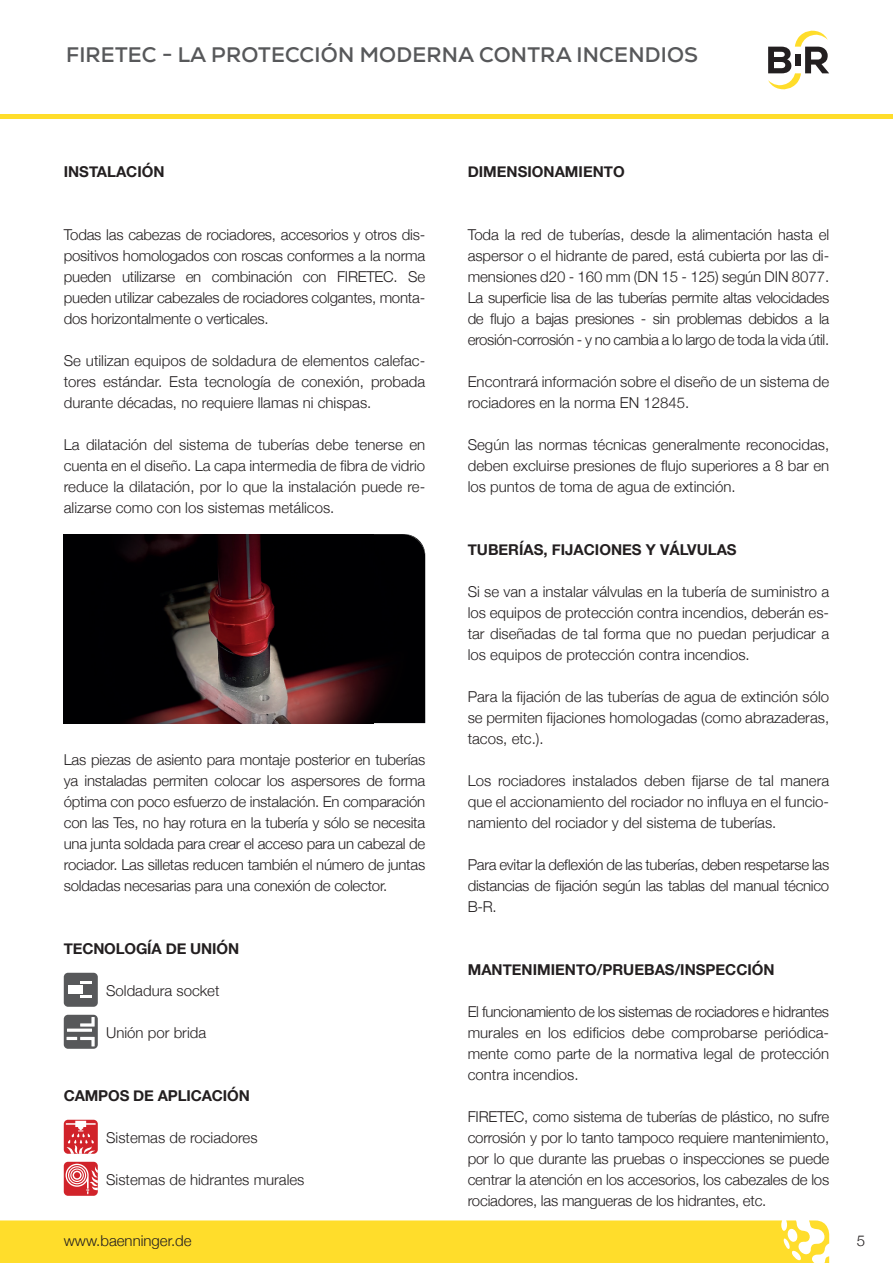
<style>
.page{position:relative;width:893px;height:1263px;background:#fff}
.page>*{position:absolute;margin:0;border:0;box-sizing:border-box;transform-origin:0 0}
.t1{font:700 21px "Nexa";letter-spacing:.01em;color:#57585a}
.t2{font:300 15px/21px "Helvetica Neue";color:#231f20;text-align:justify}
.t3{font:700 15px "Helvetica Neue";color:#231f20}
</style>
<div class="page">
<img style="left:64px;top:534px;width:361px;height:189px">
<div style="left:64px;top:973px;width:34px;height:34px;background:#57585a;border-radius:4px"></div>
<svg style="left:80px;top:981px;width:12px;height:3px"></svg>
<svg style="left:80px;top:996px;width:12px;height:2px"></svg>
<div style="left:69px;top:985px;width:14px;height:9px;background:#fff"></div>
<div style="left:64px;top:1015px;width:34px;height:34px;background:#57585a;border-radius:4px"></div>
<svg style="left:67px;top:1028px;width:25px;height:4px"></svg>
<svg style="left:67px;top:1037px;width:28px;height:9px"></svg>
<svg style="left:80px;top:1017px;width:15px;height:9px"></svg>
<div style="left:64px;top:1120px;width:34px;height:34px;background:#d1232a;border-radius:4px"></div>
<hr style="left:66px;top:1123px;width:30px;height:2px;background:#fff">
<svg style="left:66px;top:1121px;width:29px;height:33px"></svg>
<svg style="left:64px;top:1162px;width:34px;height:34px"></svg>
<svg style="left:66px;top:1164px;width:32px;height:30px"></svg>
<svg style="left:768px;top:31px;width:61px;height:58px"></svg>
<div style="left:795px;top:54px;width:6px;height:11px;background:#231f20"></div>
<hr style="left:0;top:115px;width:893px;height:4px;background:#ffdd2b">
<div style="left:1px;top:1220px;width:828px;height:43px;background:#ffdd2b"></div>
<hr style="left:0;top:1220px;width:1px;height:43px;background:#ffdd2b">
<h1 class="t1" style="left:66px;top:42px;width:634px">FIRETEC - LA PROTECCIÓN MODERNA CONTRA INCENDIOS</h1>
<p class="t3" style="left:64px;top:160px;width:102px">INSTALACIÓN</p>
<p class="t2" style="left:64px;top:223px;width:363px">Todas las cabezas de rociadores, accesorios y otros dis&shy;positivos homologados con roscas conformes a la norma pueden utilizarse en combinación con FIRETEC. Se pueden utilizar cabezales de rociadores colgantes, monta&shy;dos horizontalmente o verticales.</p>
<p class="t2" style="left:64px;top:349px;width:363px">Se utilizan equipos de soldadura de elementos calefac&shy;tores estándar. Esta tecnología de conexión, probada durante décadas, no requiere llamas ni chispas.</p>
<p class="t2" style="left:64px;top:433px;width:363px">La dilatación del sistema de tuberías debe tenerse en cuenta en el diseño. La capa intermedia de fibra de vidrio reduce la dilatación, por lo que la instalación puede re&shy;alizarse como con los sistemas metálicos.</p>
<p class="t2" style="left:64px;top:748px;width:363px">Las piezas de asiento para montaje posterior en tuberías ya instaladas permiten colocar los aspersores de forma óptima con poco esfuerzo de instalación. En comparación con las Tes, no hay rotura en la tubería y sólo se necesita una junta soldada para crear el acceso para un cabezal de rociador. Las silletas reducen también el número de juntas soldadas necesarias para una conexión de colector.</p>
<p class="t3" style="left:64px;top:937px;width:177px">TECNOLOGÍA DE UNIÓN</p>
<p class="t2" style="left:106px;top:979px;width:115px">Soldadura socket</p>
<p class="t2" style="left:106px;top:1021px;width:102px">Unión por brida</p>
<p class="t3" style="left:64px;top:1084px;width:188px">CAMPOS DE APLICACIÓN</p>
<p class="t2" style="left:106px;top:1126px;width:153px">Sistemas de rociadores</p>
<p class="t2" style="left:106px;top:1168px;width:200px">Sistemas de hidrantes murales</p>
<p class="t3" style="left:468px;top:160px;width:158px">DIMENSIONAMIENTO</p>
<p class="t2" style="left:468px;top:223px;width:363px">Toda la red de tuberías, desde la alimentación hasta el aspersor o el hidrante de pared, está cubierta por las di&shy;mensiones d20 - 160 mm (DN 15 - 125) según DIN 8077.<br>La superficie lisa de las tuberías permite altas velocidades de flujo a bajas presiones - sin problemas debidos a la erosión-corrosión - y no cambia a lo largo de toda la vida útil.</p>
<p class="t2" style="left:468px;top:370px;width:363px">Encontrará información sobre el diseño de un sistema de rociadores en la norma EN 12845.</p>
<p class="t2" style="left:468px;top:433px;width:363px">Según las normas técnicas generalmente reconocidas, deben excluirse presiones de flujo superiores a 8 bar en los puntos de toma de agua de extinción.</p>
<p class="t3" style="left:468px;top:538px;width:270px">TUBERÍAS, FIJACIONES Y VÁLVULAS</p>
<p class="t2" style="left:468px;top:580px;width:363px">Si se van a instalar válvulas en la tubería de suministro a los equipos de protección contra incendios, deberán es&shy;tar diseñadas de tal forma que no puedan perjudicar a los equipos de protección contra incendios.</p>
<p class="t2" style="left:468px;top:685px;width:363px">Para la fijación de las tuberías de agua de extinción sólo se permiten fijaciones homologadas (como abrazaderas, tacos, etc.).</p>
<p class="t2" style="left:468px;top:769px;width:363px">Los rociadores instalados deben fijarse de tal manera que el accionamiento del rociador no influya en el funcio&shy;namiento del rociador y del sistema de tuberías.</p>
<p class="t2" style="left:468px;top:853px;width:363px">Para evitar la deflexión de las tuberías, deben respetarse las distancias de fijación según las tablas del manual técnico B-R.</p>
<p class="t3" style="left:468px;top:958px;width:308px">MANTENIMIENTO/PRUEBAS/INSPECCIÓN</p>
<p class="t2" style="left:468px;top:1000px;width:363px">El funcionamiento de los sistemas de rociadores e hidrantes murales en los edificios debe comprobarse periódica&shy;mente como parte de la normativa legal de protección contra incendios.</p>
<p class="t2" style="left:468px;top:1105px;width:363px">FIRETEC, como sistema de tuberías de plástico, no sufre corrosión y por lo tanto tampoco requiere mantenimiento, por lo que durante las pruebas o inspecciones se puede centrar la atención en los accesorios, los cabezales de los rociadores, las mangueras de los hidrantes, etc.</p>
<p class="t2" style="left:64px;top:1229px;width:129px">www.baenninger.de</p>
<p class="t2" style="left:857px;top:1229px;width:10px">5</p>
</div>
